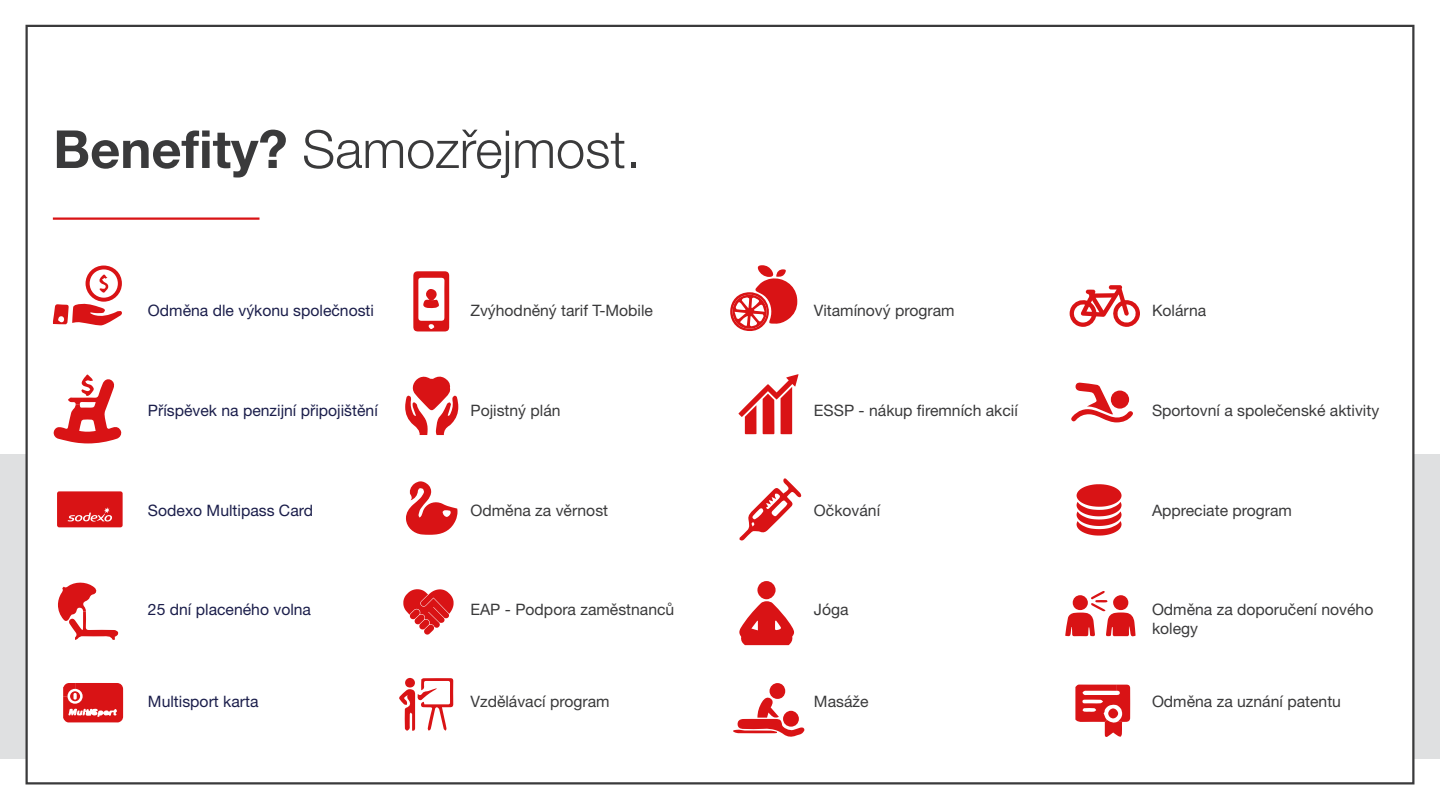
<style>
.page{position:relative;width:1440px;height:810px;background:#fff}
.page>*{position:absolute;margin:0;border:0;box-sizing:border-box;transform-origin:0 0}
.t1{font:300 52.5px "Helvetica Neue LT Pro";color:#3a3a3b}
.t2{font:15.75px/18.9px "Helvetica Neue LT Pro";color:#3a3a3b}
.t3{font:15.75px "Helvetica Neue LT Pro";color:#1b1e4b}
.s1{font-weight:700}
</style>
<div class="page">
<div style="left:0;top:454px;width:1440px;height:305px;background:#dfe0e1"></div>
<div style="left:26px;top:25px;width:1388px;height:759px;background:#fff;border:2px solid #3a3a3b"></div>
<svg style="left:53px;top:266px;width:69px;height:59px"></svg>
<svg style="left:54px;top:375px;width:67px;height:68px"></svg>
<svg style="left:58px;top:583px;width:60px;height:57px"></svg>
<svg style="left:63px;top:683px;width:60px;height:39px;background:#df383a"></svg>
<svg style="left:57px;top:491px;width:66px;height:36px;background:#dc2628"></svg>
<svg style="left:413px;top:271px;width:36px;height:61px"></svg>
<svg style="left:399px;top:678px;width:54px;height:53px"></svg>
<div style="left:405px;top:678px;width:10px;height:10px;background:#d91315;border-radius:50%"></div>
<svg style="left:406px;top:481px;width:52px;height:54px"></svg>
<svg style="left:405px;top:377px;width:53px;height:58px"></svg>
<svg style="left:403px;top:589px;width:51px;height:46px"></svg>
<svg style="left:740px;top:479px;width:61px;height:62px"></svg>
<svg style="left:739px;top:601px;width:55px;height:44px"></svg>
<div style="left:757px;top:581px;width:19px;height:18px;background:#d91315;border-radius:50%"></div>
<svg style="left:730px;top:265px;width:67px;height:66px"></svg>
<div style="left:769px;top:683px;width:16px;height:16px;background:#d91315;border-radius:50%"></div>
<svg style="left:733px;top:697px;width:71px;height:40px"></svg>
<svg style="left:738px;top:374px;width:60px;height:60px"></svg>
<svg style="left:1071px;top:383px;width:62px;height:39px"></svg>
<svg style="left:1065px;top:591px;width:71px;height:45px"></svg>
<svg style="left:1075px;top:685px;width:55px;height:52px"></svg>
<svg style="left:1070px;top:285px;width:70px;height:42px"></svg>
<svg style="left:1077px;top:484px;width:45px;height:52px"></svg>
<hr style="left:53px;top:217px;width:207px;height:3px;background:#d91315">
<h1 class="t1" style="left:53px;top:117px;width:589px"><span class="s1">Benefity?</span> Samozřejmost.</h1>
<p class="t3" style="left:148px;top:300px;width:228px">Odměna dle výkonu společnosti</p>
<p class="t2" style="left:470px;top:300px;width:184px">Zvýhodněný tarif T-Mobile</p>
<p class="t2" style="left:814px;top:300px;width:142px">Vitamínový program</p>
<p class="t2" style="left:1152px;top:300px;width:56px">Kolárna</p>
<p class="t3" style="left:148px;top:400px;width:231px">Příspěvek na penzijní připojištění</p>
<p class="t2" style="left:470px;top:400px;width:92px">Pojistný plán</p>
<p class="t2" style="left:814px;top:400px;width:205px">ESSP - nákup firemních akcií</p>
<p class="t2" style="left:1152px;top:400px;width:229px">Sportovní a společenské aktivity</p>
<p class="t3" style="left:148px;top:500px;width:167px">Sodexo Multipass Card</p>
<p class="t2" style="left:470px;top:500px;width:139px">Odměna za věrnost</p>
<p class="t2" style="left:814px;top:500px;width:68px">Očkování</p>
<p class="t2" style="left:1152px;top:500px;width:142px">Appreciate program</p>
<p class="t3" style="left:148px;top:600px;width:165px">25 dní placeného volna</p>
<p class="t2" style="left:470px;top:600px;width:205px">EAP - Podpora zaměstnanců</p>
<p class="t2" style="left:814px;top:600px;width:36px">Jóga</p>
<p class="t2" style="left:1152px;top:600px;width:223px">Odměna za doporučení nového kolegy</p>
<p class="t3" style="left:148px;top:692px;width:112px">Multisport karta</p>
<p class="t2" style="left:470px;top:692px;width:141px">Vzdělávací program</p>
<p class="t2" style="left:814px;top:692px;width:56px">Masáže</p>
<p class="t2" style="left:1152px;top:692px;width:191px">Odměna za uznání patentu</p>
</div>
